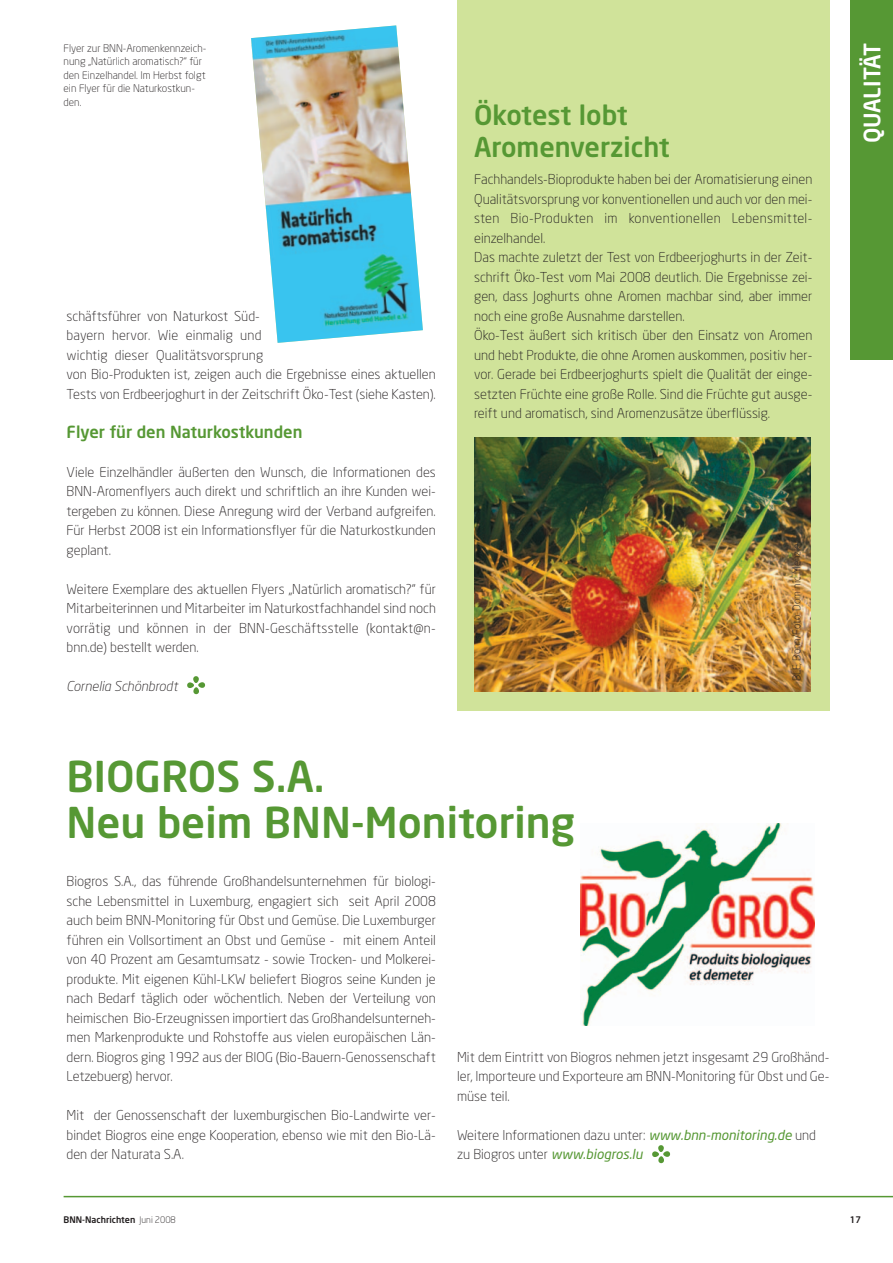
<style>
.page{position:relative;width:893px;height:1263px;background:#fff}
.page>*{position:absolute;margin:0;border:0;box-sizing:border-box;transform-origin:0 0}
.t1{font:500 42px/46.5px "Neo Sans";color:#569834}
.t2{font:500 27px/31.5px "Neo Sans";color:#569834}
.t3{font:500 22.5px "Neo Sans";letter-spacing:-.02em;color:#fff}
.t4{font:500 16.5px "Neo Sans";color:#569834}
.t5{font:300 13.5px/19.5px "Neo Sans";color:#231f20;text-align:justify}
.t6{font:italic 300 13.5px "Neo Sans";color:#231f20}
.t7{font:300 10.5px/13.5px "Neo Sans";color:#231f20}
.t8{font:500 9px "Neo Sans";color:#231f20}
.s1{font-weight:400;font-style:italic;color:#569834}
.s2{font-weight:300}
</style>
<div class="page">
<div style="left:850px;top:0;width:42px;height:360px;background:#569834"></div>
<hr style="left:64px;top:1196px;width:828px;height:1px;background:#569834">
<div style="left:457px;top:0;width:372px;height:711px;background:#d0e39a"></div>
<img style="left:580px;top:824px;width:234px;height:202px">
<img style="left:251px;top:25px;width:172px;height:318px">
<img style="left:187px;top:677px;width:18px;height:18px">
<img style="left:652px;top:1145px;width:19px;height:18px">
<img style="left:474px;top:438px;width:337px;height:253px">
<p class="t7" style="left:64px;top:42px;width:144px">Flyer zur BNN-Aromenkennzeich&shy;nung „Natürlich aromatisch?“ für den Einzelhandel. Im Herbst folgt ein Flyer für die Naturkostkun&shy;den.</p>
<h3 class="t3" style="left:863px;top:143px;width:101px;rotate:-90deg">QUALITÄT</h3>
<h2 class="t2" style="left:474px;top:102px;width:197px">Ökotest lobt<br>Aromenverzicht</h2>
<p class="t5" style="left:474px;top:171px;width:340px;text-align:left">Fachhandels-Bioprodukte haben bei der Aromatisierung einen Qualitätsvorsprung vor konventionellen und auch vor den mei&shy;sten Bio-Produkten im konventionellen Lebensmittel&shy;einzelhandel.<br>Das machte zuletzt der Test von Erdbeerjoghurts in der Zeit&shy;schrift Öko-Test vom Mai 2008 deutlich. Die Ergebnisse zei&shy;gen, dass Joghurts ohne Aromen machbar sind, aber immer noch eine große Ausnahme darstellen.<br>Öko-Test äußert sich kritisch über den Einsatz von Aromen und hebt Produkte, die ohne Aromen auskommen, positiv her&shy;vor. Gerade bei Erdbeerjoghurts spielt die Qualität der einge&shy;setzten Früchte eine große Rolle. Sind die Früchte gut ausge&shy;reift und aromatisch, sind Aromenzusätze überflüssig.</p>
<p class="t5" style="left:67px;top:307px;width:371px;text-align:left">schäftsführer von Naturkost Süd-<br>bayern hervor. Wie einmalig und<br>wichtig dieser Qualitätsvorsprung<br>von Bio-Produkten ist, zeigen auch die Ergebnisse eines aktuellen Tests von Erdbeerjoghurt in der Zeitschrift Öko-Test (siehe Kasten).</p>
<p class="t4" style="left:67px;top:425px;width:237px">Flyer für den Naturkostkunden</p>
<p class="t5" style="left:67px;top:463px;width:371px">Viele Einzelhändler äußerten den Wunsch, die Informationen des BNN-Aromenflyers auch direkt und schriftlich an ihre Kunden wei&shy;tergeben zu können. Diese Anregung wird der Verband aufgreifen.<br>Für Herbst 2008 ist ein Informationsflyer für die Naturkostkunden geplant.</p>
<p class="t5" style="left:67px;top:580px;width:371px">Weitere Exemplare des aktuellen Flyers „Natürlich aromatisch?“ für Mitarbeiterinnen und Mitarbeiter im Naturkostfachhandel sind noch vorrätig und können in der BNN-Geschäftsstelle (kontakt@n&shy;bnn.de) bestellt werden.</p>
<p class="t6" style="left:67px;top:681px;width:113px">Cornelia Schönbrodt</p>
<p class="t7" style="left:790px;top:681px;width:143px;rotate:-90deg">BLE, Bonn/Foto: Dominic Menzler</p>
<h1 class="t1" style="left:67px;top:756px;width:510px">BIOGROS S.A.<br>Neu beim BNN-Monitoring</h1>
<p class="t5" style="left:67px;top:873px;width:371px">Biogros S.A., das führende Großhandelsunternehmen für biologi&shy;sche Lebensmittel in Luxemburg, engagiert sich seit April 2008 auch beim BNN-Monitoring für Obst und Gemüse. Die Luxemburger führen ein Vollsortiment an Obst und Gemüse - mit einem Anteil von 40 Prozent am Gesamtumsatz - sowie Trocken- und Molkerei&shy;produkte. Mit eigenen Kühl-LKW beliefert Biogros seine Kunden je nach Bedarf täglich oder wöchentlich. Neben der Verteilung von heimischen Bio-Erzeugnissen importiert das Großhandelsunterneh&shy;men Markenprodukte und Rohstoffe aus vielen europäischen Län&shy;dern. Biogros ging 1992 aus der BIOG (Bio-Bauern-Genossenschaft Letzebuerg) hervor.</p>
<p class="t5" style="left:67px;top:1107px;width:371px">Mit der Genossenschaft der luxemburgischen Bio-Landwirte ver&shy;bindet Biogros eine enge Kooperation, ebenso wie mit den Bio-Lä&shy;den der Naturata S.A.</p>
<p class="t5" style="left:457px;top:1048px;width:374px">Mit dem Eintritt von Biogros nehmen jetzt insgesamt 29 Großhänd&shy;ler, Importeure und Exporteure am BNN-Monitoring für Obst und Ge&shy;müse teil.</p>
<p class="t5" style="left:457px;top:1126px;width:360px">Weitere Informationen dazu unter: <span class="s1">www.bnn-monitoring.de</span> und zu Biogros unter <span class="s1">www.biogros.lu</span></p>
<p class="t8" style="left:64px;top:1216px;width:114px">BNN-Nachrichten <span class="s2">Juni 2008</span></p>
<p class="t8" style="left:849px;top:1216px;width:13px">17</p>
</div>
